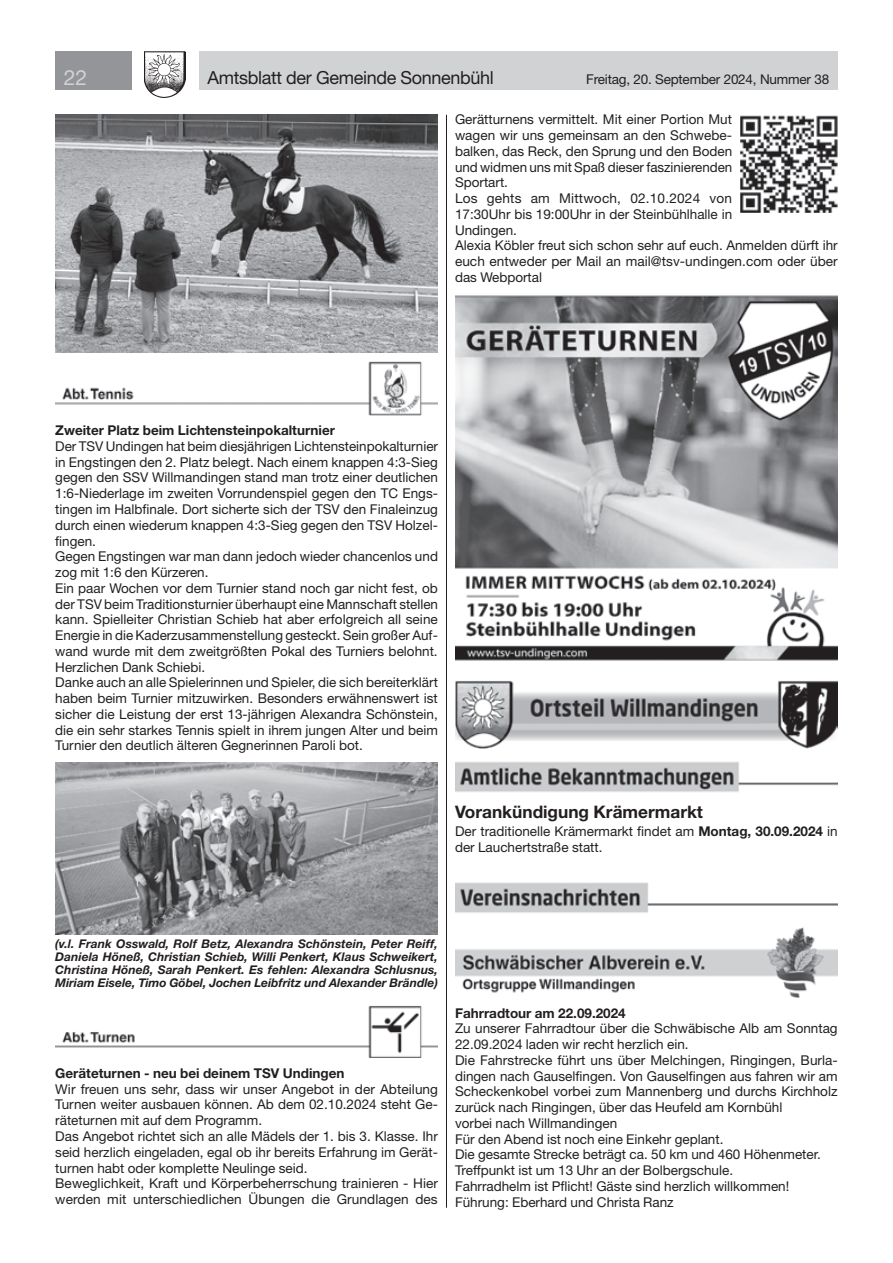
<style>
.page{position:relative;width:893px;height:1263px;background:#fff}
.page>*{position:absolute;margin:0;border:0;box-sizing:border-box;transform-origin:0 0}
.t1{font:21px "Helvetica Neue LT Std";color:#d1d2d4}
.t2{font:18px "Helvetica Neue LT Std";letter-spacing:-.02em;color:#231f20}
.t3{font:700 17.25px "Helvetica Neue LT Std";color:#231f20}
.t4{font:13.5px/15.8px "Helvetica Neue LT Std";color:#231f20}
.t5{font:700 13.5px "Helvetica Neue LT Std";color:#231f20}
.t6{font:italic 700 12px/13px "Helvetica Neue LT Std";color:#231f20;text-align:justify}
.s1{font-weight:700}
</style>
<div class="page">
<div style="left:199px;top:51px;width:639px;height:38px;background:#d1d2d4"></div>
<div style="left:55px;top:51px;width:77px;height:38px;background:#939598"></div>
<img style="left:145px;top:51px;width:41px;height:47px">
<img style="left:55px;top:115px;width:383px;height:237px">
<img style="left:55px;top:362px;width:383px;height:53px">
<img style="left:55px;top:762px;width:383px;height:172px">
<img style="left:55px;top:1005px;width:383px;height:53px">
<img style="left:455px;top:295px;width:382px;height:366px">
<img style="left:455px;top:681px;width:383px;height:67px">
<img style="left:455px;top:761px;width:383px;height:31px">
<img style="left:455px;top:882px;width:383px;height:31px">
<img style="left:455px;top:927px;width:383px;height:70px">
<hr style="left:446px;top:115px;width:1px;height:1093px;background:#231f20">
<img style="left:741px;top:115px;width:97px;height:97px">
<h1 class="t1" style="left:64px;top:65px;width:25px">22</h1>
<h2 class="t2" style="left:207px;top:67px;width:288px">Amtsblatt der Gemeinde Sonnenbühl</h2>
<p class="t4" style="left:586px;top:71px;width:244px">Freitag, 20. September 2024, Nummer 38</p>
<p class="t4" style="left:455px;top:112px;width:384px">Gerätturnens vermittelt. Mit einer Portion Mut<br>wagen wir uns gemeinsam an den Schwebe-<br>balken, das Reck, den Sprung und den Boden<br>und widmen uns mit Spaß dieser faszinierenden<br>Sportart.<br>Los gehts am Mittwoch, 02.10.2024 von<br>17:30Uhr bis 19:00Uhr in der Steinbühlhalle in<br>Undingen.<br>Alexia Köbler freut sich schon sehr auf euch. Anmelden dürft ihr euch entweder per Mail an mail@tsv-undingen.com oder über das Webportal</p>
<p class="t5" style="left:55px;top:422px;width:281px">Zweiter Platz beim Lichtensteinpokalturnier</p>
<p class="t4" style="left:55px;top:438px;width:384px">Der TSV Undingen hat beim diesjährigen Lichtensteinpokalturnier in Engstingen den 2. Platz belegt. Nach einem knappen 4:3-Sieg gegen den SSV Willmandingen stand man trotz einer deutlichen 1:6-Niederlage im zweiten Vorrundenspiel gegen den TC Engs&shy;tingen im Halbfinale. Dort sicherte sich der TSV den Finaleinzug durch einen wiederum knappen 4:3-Sieg gegen den TSV Holzel&shy;fingen.<br>Gegen Engstingen war man dann jedoch wieder chancenlos und zog mit 1:6 den Kürzeren.<br>Ein paar Wochen vor dem Turnier stand noch gar nicht fest, ob der TSV beim Traditionsturnier überhaupt eine Mannschaft stellen kann. Spielleiter Christian Schieb hat aber erfolgreich all seine Energie in die Kaderzusammenstellung gesteckt. Sein großer Auf&shy;wand wurde mit dem zweitgrößten Pokal des Turniers belohnt.<br>Herzlichen Dank Schiebi.<br>Danke auch an alle Spielerinnen und Spieler, die sich bereiterklärt haben beim Turnier mitzuwirken. Besonders erwähnenswert ist sicher die Leistung der erst 13-jährigen Alexandra Schönstein, die ein sehr starkes Tennis spielt in ihrem jungen Alter und beim Turnier den deutlich älteren Gegnerinnen Paroli bot.</p>
<p class="t3" style="left:455px;top:801px;width:250px">Vorankündigung Krämermarkt</p>
<p class="t4" style="left:455px;top:823px;width:384px">Der traditionelle Krämermarkt findet am <span class="s1">Montag, 30.09.2024</span> in der Lauchertstraße statt.</p>
<p class="t6" style="left:55px;top:937px;width:384px">(v.l. Frank Osswald, Rolf Betz, Alexandra Schönstein, Peter Reiff, Daniela Höneß, Christian Schieb, Willi Penkert, Klaus Schweikert, Christina Höneß, Sarah Penkert. Es fehlen: Alexandra Schlusnus, Miriam Eisele, Timo Göbel, Jochen Leibfritz und Alexander Brändle)</p>
<p class="t5" style="left:55px;top:1065px;width:291px">Geräteturnen - neu bei deinem TSV Undingen</p>
<p class="t4" style="left:55px;top:1081px;width:384px">Wir freuen uns sehr, dass wir unser Angebot in der Abteilung Turnen weiter ausbauen können. Ab dem 02.10.2024 steht Ge&shy;räteturnen mit auf dem Programm.<br>Das Angebot richtet sich an alle Mädels der 1. bis 3. Klasse. Ihr seid herzlich eingeladen, egal ob ihr bereits Erfahrung im Gerät&shy;turnen habt oder komplette Neulinge seid.<br>Beweglichkeit, Kraft und Körperbeherrschung trainieren - Hier werden mit unterschiedlichen Übungen die Grundlagen des</p>
<p class="t5" style="left:455px;top:1004px;width:172px">Fahrradtour am 22.09.2024</p>
<p class="t4" style="left:455px;top:1020px;width:384px">Zu unserer Fahrradtour über die Schwäbische Alb am Sonntag 22.09.2024 laden wir recht herzlich ein.<br>Die Fahrstrecke führt uns über Melchingen, Ringingen, Burla&shy;dingen nach Gauselfingen. Von Gauselfingen aus fahren wir am Scheckenkobel vorbei zum Mannenberg und durchs Kirchholz zurück nach Ringingen, über das Heufeld am Kornbühl<br>vorbei nach Willmandingen<br>Für den Abend ist noch eine Einkehr geplant.<br>Die gesamte Strecke beträgt ca. 50 km und 460 Höhenmeter.<br>Treffpunkt ist um 13 Uhr an der Bolbergschule.<br>Fahrradhelm ist Pflicht! Gäste sind herzlich willkommen!<br>Führung: Eberhard und Christa Ranz</p>
</div>
